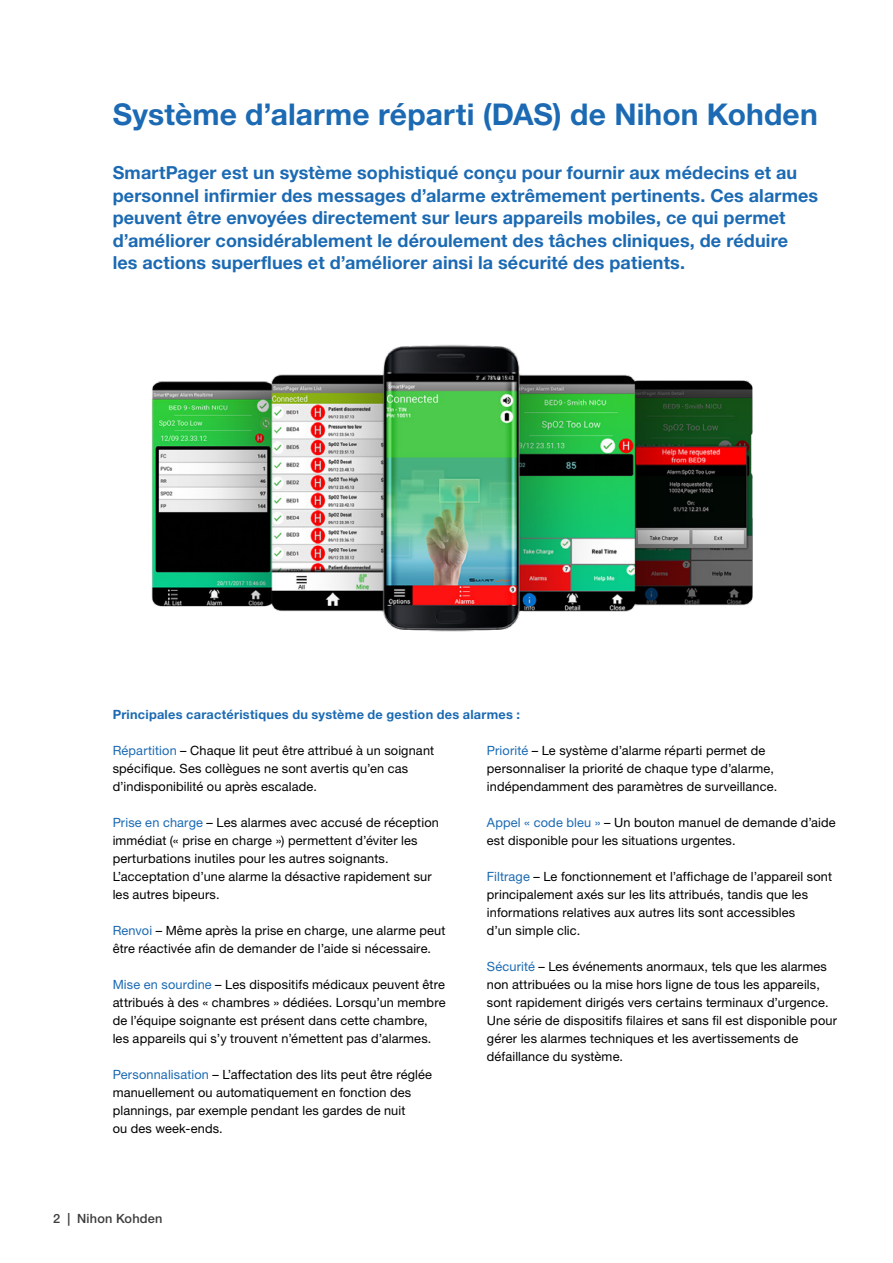
<style>
.page{position:relative;width:893px;height:1263px;background:#fff}
.page>*{position:absolute;margin:0;border:0;box-sizing:border-box;transform-origin:0 0}
.t1{font:700 30px "Helvetica Neue LT Pro";letter-spacing:.005em;color:#1b6ab3}
.t2{font:700 18px/22.5px "Helvetica Neue LT Pro";letter-spacing:.01em;color:#1b6ab3}
.t3{font:12.75px/18px "Helvetica Neue LT Pro";letter-spacing:.01em;color:#000}
.t4{font:700 12.75px "Helvetica Neue LT Pro";letter-spacing:.02em;color:#1b6ab3}
.t5{font:500 12.75px "Helvetica Neue LT Pro";letter-spacing:.015em;color:#3c3c3b}
.s1{color:#1b6ab3}
</style>
<div class="page">
<img style="left:151px;top:344px;width:602px;height:288px">
<h1 class="t1" style="left:113px;top:96px;width:707px">Système d’alarme réparti (DAS) de Nihon Kohden</h1>
<p class="t2" style="left:113px;top:161px;width:707px">SmartPager est un système sophistiqué conçu pour fournir aux médecins et au personnel infirmier des messages d’alarme extrêmement pertinents. Ces alarmes peuvent être envoyées directement sur leurs appareils mobiles, ce qui permet d’améliorer considérablement le déroulement des tâches cliniques, de réduire<br>les actions superflues et d’améliorer ainsi la sécurité des patients.</p>
<p class="t4" style="left:113px;top:707px;width:409px">Principales caractéristiques du système de gestion des alarmes :</p>
<p class="t3" style="left:487px;top:741px;width:292px"><span class="s1">Priorité</span> – Le système d’alarme réparti permet de personnaliser la priorité de chaque type d’alarme, indépendamment des paramètres de surveillance.</p>
<p class="t3" style="left:487px;top:813px;width:350px"><span class="s1">Appel « code bleu »</span> – Un bouton manuel de demande d’aide est disponible pour les situations urgentes.</p>
<p class="t3" style="left:487px;top:867px;width:347px"><span class="s1">Filtrage</span> – Le fonctionnement et l’affichage de l’appareil sont principalement axés sur les lits attribués, tandis que les informations relatives aux autres lits sont accessibles<br>d’un simple clic.</p>
<p class="t3" style="left:487px;top:957px;width:352px"><span class="s1">Sécurité</span> – Les événements anormaux, tels que les alarmes non attribuées ou la mise hors ligne de tous les appareils, sont rapidement dirigés vers certains terminaux d’urgence.<br>Une série de dispositifs filaires et sans fil est disponible pour gérer les alarmes techniques et les avertissements de défaillance du système.</p>
<p class="t3" style="left:113px;top:741px;width:323px"><span class="s1">Répartition</span> – Chaque lit peut être attribué à un soignant spécifique. Ses collègues ne sont avertis qu’en cas d’indisponibilité ou après escalade.</p>
<p class="t3" style="left:113px;top:813px;width:328px"><span class="s1">Prise en charge</span> – Les alarmes avec accusé de réception immédiat (« prise en charge ») permettent d’éviter les perturbations inutiles pour les autres soignants.<br>L’acceptation d’une alarme la désactive rapidement sur les autres bipeurs.</p>
<p class="t3" style="left:113px;top:921px;width:334px"><span class="s1">Renvoi</span> – Même après la prise en charge, une alarme peut être réactivée afin de demander de l’aide si nécessaire.</p>
<p class="t3" style="left:113px;top:975px;width:334px"><span class="s1">Mise en sourdine</span> – Les dispositifs médicaux peuvent être attribués à des « chambres » dédiées. Lorsqu’un membre de l’équipe soignante est présent dans cette chambre, les appareils qui s’y trouvent n’émettent pas d’alarmes.</p>
<p class="t3" style="left:113px;top:1065px;width:321px"><span class="s1">Personnalisation</span> – L’affectation des lits peut être réglée manuellement ou automatiquement en fonction des plannings, par exemple pendant les gardes de nuit<br>ou des week-ends.</p>
<p class="t5" style="left:53px;top:1211px;width:111px">2 | Nihon Kohden</p>
</div>
